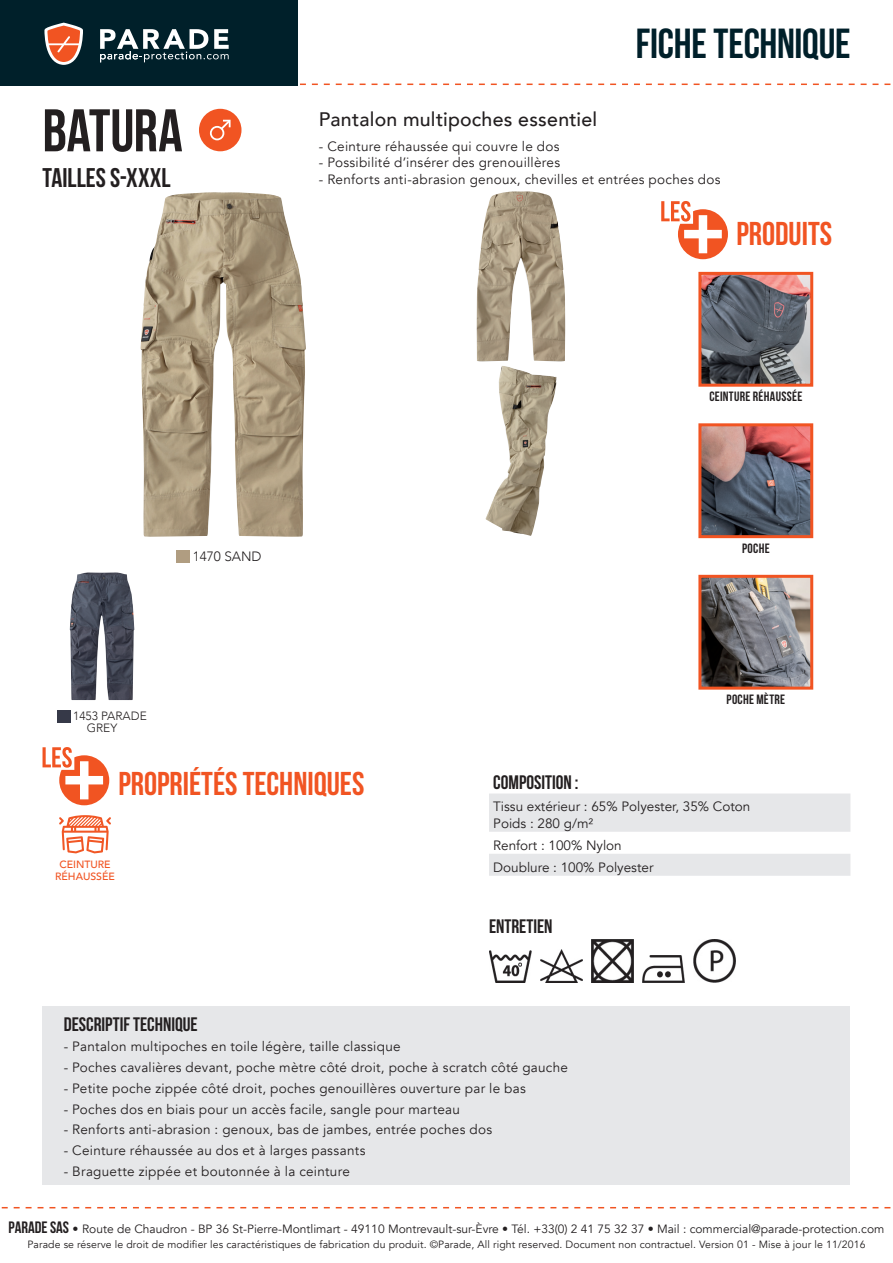
<style>
.page{position:relative;width:893px;height:1263px;background:#fff}
.page>*{position:absolute;margin:0;border:0;box-sizing:border-box;transform-origin:0 0}
.t1{font:700 60px "Bebas Neue";color:#231f20}
.t2{font:700 42px "Bebas Neue";letter-spacing:-.005em;color:#00202a}
.t3{font:700 33px "Bebas Neue";color:#f15422}
.t4{font:33px "Bebas Neue";color:#f15422}
.t5{font:700 27px "Bebas Neue";letter-spacing:.005em;color:#231f20}
.t6{font:700 19.5px "Bebas Neue";color:#231f20}
.t7{font:500 19.5px "Avenir";color:#231f20}
.t8{font:13.5px "Avenir";letter-spacing:.02em;color:#231f20}
.t9{font:13.5px/16.2px "Avenir";color:#231f20}
.t10{font:700 13.5px "Bebas Neue";letter-spacing:.02em;color:#231f20}
.t11{font:300 13.5px "Avenir";color:#231f20}
.t12{font:12px "Avenir";color:#231f20}
.t13{font:300 12px/12px "Avenir";color:#231f20}
.t14{font:10.5px "Avenir";letter-spacing:.01em;color:#231f20}
.t15{font:500 10.5px/12px "Avenir";color:#f15422;text-align:center}
.s1{font-family:"Bebas Neue";font-weight:700;font-size:16.5px}
</style>
<div class="page">
<svg style="left:1px;top:1207px;width:890px;height:1px"></svg>
<svg style="left:300px;top:84px;width:591px;height:1px"></svg>
<div style="left:0;top:0;width:298px;height:85px;background:#00202a"></div>
<svg style="left:44px;top:23px;width:39px;height:42px"></svg>
<svg style="left:100px;top:29px;width:129px;height:33px"></svg>
<svg style="left:661px;top:201px;width:67px;height:58px"></svg>
<img style="left:702px;top:276px;width:107px;height:107px">
<div style="left:698px;top:272px;width:115px;height:115px;border:3px solid #f15422"></div>
<img style="left:702px;top:427px;width:107px;height:107px">
<div style="left:698px;top:423px;width:115px;height:115px;border:3px solid #f15422"></div>
<img style="left:702px;top:579px;width:107px;height:107px">
<div style="left:698px;top:575px;width:115px;height:115px;border:3px solid #f15422"></div>
<img style="left:140px;top:192px;width:166px;height:345px">
<img style="left:476px;top:191px;width:89px;height:170px">
<img style="left:485px;top:366px;width:71px;height:170px">
<svg style="left:177px;top:550px;width:12px;height:13px"></svg>
<img style="left:70px;top:572px;width:64px;height:128px">
<svg style="left:57px;top:710px;width:13px;height:13px"></svg>
<svg style="left:43px;top:747px;width:66px;height:58px"></svg>
<svg style="left:59px;top:815px;width:52px;height:38px"></svg>
<svg style="left:489px;top:793px;width:361px;height:83px"></svg>
<img style="left:489px;top:951px;width:42px;height:31px">
<img style="left:540px;top:949px;width:43px;height:33px">
<img style="left:592px;top:940px;width:41px;height:42px">
<img style="left:642px;top:955px;width:43px;height:27px">
<img style="left:694px;top:940px;width:41px;height:42px">
<div style="left:43px;top:1006px;width:807px;height:178px;background:#e6e7e9"></div>
<div style="left:199px;top:109px;width:42px;height:42px;background:#f15422;border-radius:50%"></div>
<svg style="left:210px;top:120px;width:21px;height:20px"></svg>
<h1 class="t1" style="left:43px;top:98px;width:142px">BATURA</h1>
<h3 class="t5" style="left:43px;top:163px;width:128px">TAILLES S-XXXL</h3>
<p class="t11" style="left:193px;top:548px;width:70px">1470 SAND</p>
<h2 class="t2" style="left:636px;top:21px;width:216px">FICHE TECHNIQUE</h2>
<h3 class="t7" style="left:319px;top:102px;width:280px">Pantalon multipoches essentiel</h3>
<p class="t8" style="left:319px;top:138px;width:242px">- Ceinture réhaussée qui couvre le dos</p>
<p class="t8" style="left:319px;top:155px;width:243px">- Possibilité d’insérer des grenouillères</p>
<p class="t8" style="left:319px;top:171px;width:403px">- Renforts anti-abrasion genoux, chevilles et entrées poches dos</p>
<h3 class="t4" style="left:736px;top:216px;width:97px">PRODUITS</h3>
<p class="t10" style="left:709px;top:389px;width:95px">CEINTURE RÉHAUSSÉE</p>
<p class="t10" style="left:742px;top:540px;width:29px">POCHE</p>
<p class="t10" style="left:726px;top:692px;width:60px">POCHE MÈTRE</p>
<p class="t13" style="left:87px;top:709px;width:61px;text-indent:-14px">1453 PARADE<br>GREY</p>
<h3 class="t3" style="left:118px;top:766px;width:248px">PROPRIÉTÉS TECHNIQUES</h3>
<p class="t15" style="left:55px;top:858px;width:61px">Cei nture réhaussée</p>
<h3 class="t6" style="left:493px;top:772px;width:87px">COMPOSITION :</h3>
<p class="t9" style="left:493px;top:799px;width:259px">Tissu extérieur : 65% Polyester, 35% Coton<br>Poids : 280 g/m²</p>
<p class="t9" style="left:493px;top:834px;width:162px;line-height:22px">Renfort : 100% Nylon<br>Doublure : 100% Polyester</p>
<h3 class="t6" style="left:489px;top:916px;width:65px">ENTRETIEN</h3>
<h3 class="t6" style="left:64px;top:1013px;width:9px">DESCR</h3>
<h3 class="t6" style="left:102px;top:1013px;width:96px">IPTIF TECHNIQUE</h3>
<p class="t8" style="left:64px;top:1039px;width:338px">- Pantalon multipoches en toile légère, taille classique</p>
<p class="t8" style="left:64px;top:1059px;width:506px">- Poches cavalières devant, poche mètre côté droit, poche à scratch côté gauche</p>
<p class="t8" style="left:64px;top:1080px;width:463px">- Petite poche zippée côté droit, poches genouillères ouverture par le bas</p>
<p class="t8" style="left:64px;top:1101px;width:398px">- Poches dos en biais pour un accès facile, sangle pour marteau</p>
<p class="t8" style="left:64px;top:1122px;width:430px">- Renforts anti-abrasion : genoux, bas de jambes, entrée poches dos</p>
<p class="t8" style="left:64px;top:1142px;width:303px">- Ceinture réhaussée au dos et à larges passants</p>
<p class="t8" style="left:64px;top:1163px;width:288px">- Braguette zippée et boutonnée à la ceinture</p>
<p class="t12" style="left:9px;top:1221px;width:877px"><span class="s1">PARADE SAS</span> • Route de Chaudron - BP 36 St-Pierre-Montlimart - 49110 Montrevault-sur-Èvre • Tél. +33(0) 2 41 75 32 37 • Mail : commercial@parade-protection.com</p>
<p class="t14" style="left:27px;top:1238px;width:840px">Parade se réserve le droit de modifier les caractéristiques de fabrication du produit. ©Parade, All right reserved. Document non contractuel. Version 01 - Mise à jour le 11/2016</p>
</div>
